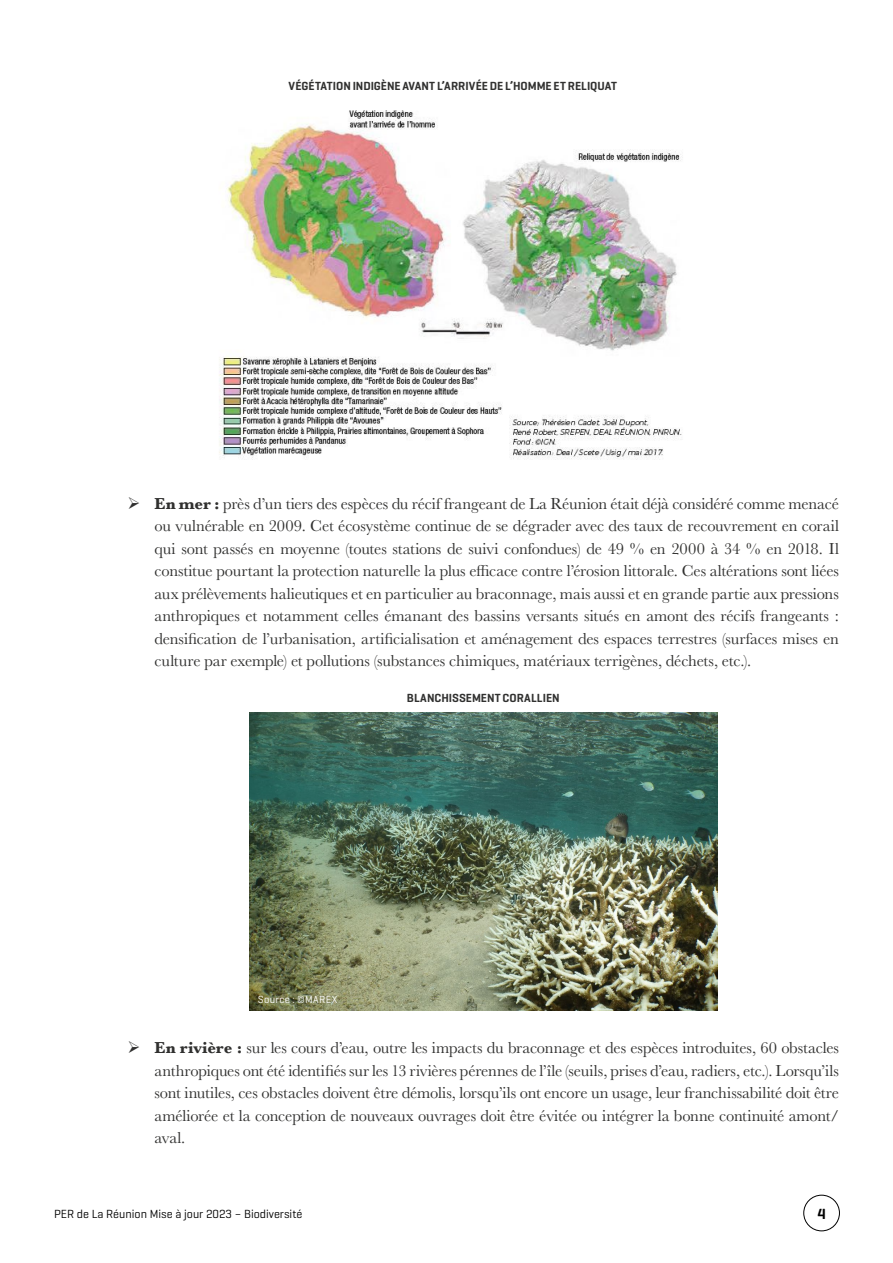
<style>
.page{position:relative;width:893px;height:1263px;background:#fff}
.page>*{position:absolute;margin:0;border:0;box-sizing:border-box;transform-origin:0 0}
.t1{font:16.5px/22.5px "Baskerville";letter-spacing:-.01em;color:#30302f;text-align:justify}
.t2{font:600 15px "Geogrotesque";color:#000}
.t3{font:600 12px "Geogrotesque";color:#30302f}
.t4{font:12px "Geogrotesque";color:#000}
.t5{font:10.5px "Geogrotesque";letter-spacing:.035em;color:#fff}
.s1{font-weight:700}
</style>
<div class="page">
<div style="left:803px;top:1195px;width:37px;height:36px;border:1px solid #000;border-radius:50%"></div>
<img style="left:219px;top:110px;width:464px;height:350px">
<img style="left:249px;top:713px;width:468px;height:297px">
<p class="t3" style="left:289px;top:78px;width:330px">VÉGÉTATION INDIGÈNE AVANT L’ARRIVÉE DE L’HOMME ET RELIQUAT</p>
<p class="t1" style="left:155px;top:492px;width:686px;text-indent:-27px">➢ <span class="s1">En mer :</span> près d’un tiers des espèces du récif frangeant de La Réunion était déjà considéré comme menacé ou vulnérable en 2009. Cet écosystème continue de se dégrader avec des taux de recouvrement en corail qui sont passés en moyenne (toutes stations de suivi confondues) de 49 % en 2000 à 34 % en 2018. Il constitue pourtant la protection naturelle la plus efficace contre l’érosion littorale. Ces altérations sont liées aux prélèvements halieutiques et en particulier au braconnage, mais aussi et en grande partie aux pressions anthropiques et notamment celles émanant des bassins versants situés en amont des récifs frangeants : densification de l’urbanisation, artificialisation et aménagement des espaces terrestres (surfaces mises en culture par exemple) et pollutions (substances chimiques, matériaux terrigènes, déchets, etc.).</p>
<p class="t3" style="left:407px;top:690px;width:154px">BLANCHISSEMENT CORALLIEN</p>
<p class="t5" style="left:258px;top:992px;width:81px">Source : ©MAREX</p>
<p class="t1" style="left:155px;top:1037px;width:686px;text-indent:-27px">➢ <span class="s1">En rivière :</span> sur les cours d’eau, outre les impacts du braconnage et des espèces introduites, 60 obstacles anthropiques ont été identifiés sur les 13 rivières pérennes de l’île (seuils, prises d’eau, radiers, etc.). Lorsqu’ils sont inutiles, ces obstacles doivent être démolis, lorsqu’ils ont encore un usage, leur franchissabilité doit être améliorée et la conception de nouveaux ouvrages doit être évitée ou intégrer la bonne continuité amont/ aval.</p>
<p class="t4" style="left:54px;top:1206px;width:250px">PER de La Réunion Mise à jour 2023 – Biodiversité</p>
<p class="t2" style="left:817px;top:1204px;width:10px">4</p>
</div>
